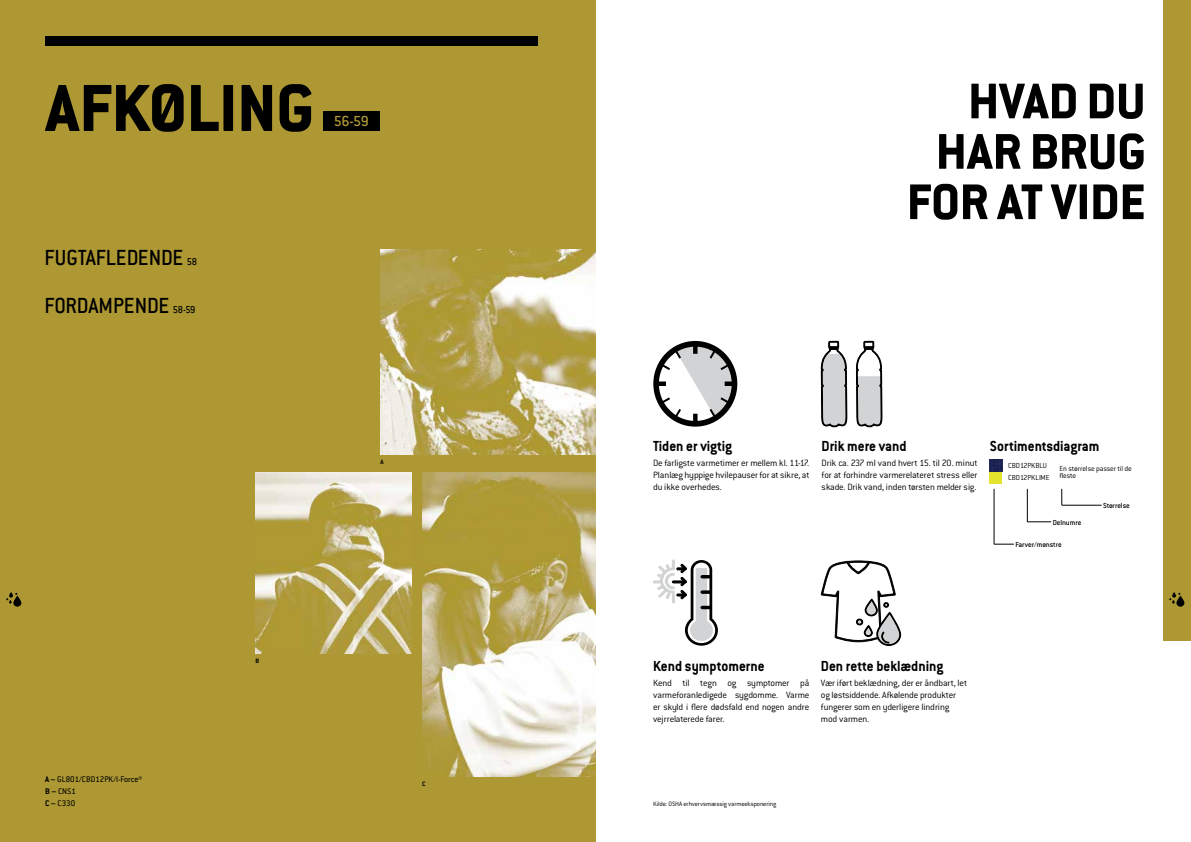
<style>
.page{position:relative;width:1191px;height:842px;background:#fff}
.page>*{position:absolute;margin:0;border:0;box-sizing:border-box;transform-origin:0 0}
.t1{font:800 73px "Conduit ITC Std";color:#000;scale:.94 1}
.t2{font:800 55px/50.4px "Conduit ITC Std";color:#000;text-align:right;scale:.94 1}
.t3{font:500 24px/48px "Conduit ITC Std";color:#000;scale:.94 1}
.t4{font:700 16px "Conduit ITC Std";color:#000;scale:.94 1}
.t5{font:500 16px "Conduit ITC Std";color:#ad9833}
.t6{font:300 10px/12px "Conduit ITC Std";letter-spacing:-.015em;color:#000;text-align:justify}
.t7{font:9px/12px "Conduit ITC Std";color:#000}
.t8{font:300 8px/6.8px "Conduit ITC Std";letter-spacing:-.01em;color:#000}
.t9{font:500 8px "Conduit ITC Std";letter-spacing:-.01em;color:#000}
.t10{font:300 7px "Conduit ITC Std";letter-spacing:-.01em;color:#000}
.t11{font:700 7px "Conduit ITC Std";color:#000}
.s1{font-size:11px}
.s2{font-weight:700}
</style>
<div class="page">
<div style="left:0;top:0;width:595px;height:842px;background:#ad9833"></div>
<div style="left:323px;top:111px;width:57px;height:20px;background:#000"></div>
<div style="left:45px;top:36px;width:493px;height:9px;background:#000"></div>
<svg style="left:653px;top:560px;width:65px;height:86px"></svg>
<hr style="left:1027px;top:489px;width:1px;height:33px;background:#000">
<svg style="left:1027px;top:521px;width:24px;height:1px"></svg>
<hr style="left:993px;top:489px;width:1px;height:55px;background:#000">
<svg style="left:994px;top:544px;width:20px;height:1px"></svg>
<svg style="left:1061px;top:489px;width:1px;height:16px"></svg>
<hr style="left:1061px;top:505px;width:40px;height:1px;background:#000">
<svg style="left:820px;top:340px;width:81px;height:306px"></svg>
<svg style="left:653px;top:341px;width:84px;height:86px"></svg>
<img style="left:380px;top:249px;width:215px;height:206px">
<img style="left:255px;top:473px;width:156px;height:181px">
<img style="left:422px;top:473px;width:173px;height:304px">
<svg style="left:989px;top:460px;width:13px;height:11px"></svg>
<div style="left:989px;top:472px;width:13px;height:11px;background:#e3e42d"></div>
<div style="left:1163px;top:0;width:28px;height:640px;background:#ad9833"></div>
<svg style="left:6px;top:592px;width:15px;height:15px"></svg>
<svg style="left:1169px;top:592px;width:15px;height:15px"></svg>
<h1 class="t1" style="left:45px;top:64px;width:287px">AFKØLING</h1>
<h3 class="t5" style="left:334px;top:111px;width:37px">56-59</h3>
<h2 class="t2" style="left:907px;top:74px;width:255px">HVAD DU<br>HAR BRUG<br>FOR AT VIDE</h2>
<h3 class="t3" style="left:45px;top:232px;width:164px">FUGTAFLEDENDE <span class="s1">58<br></span>FORDAMPENDE <span class="s1">58-59</span></h3>
<p class="t11" style="left:380px;top:457px;width:5px">A</p>
<h3 class="t4" style="left:653px;top:436px;width:85px">Tiden er vigtig</h3>
<h3 class="t4" style="left:821px;top:436px;width:92px">Drik mere vand</h3>
<p class="t6" style="left:653px;top:457px;width:158px">De farligste varmetimer er mellem kl. 11-17.<br>Planlæg hyppige hvilepauser for at sikre, at du ikke overhedes.</p>
<p class="t6" style="left:821px;top:457px;width:157px">Drik ca. 237 ml vand hvert 15. til 20. minut for at forhindre varmerelateret stress eller skade. Drik vand, inden tørsten melder sig.</p>
<h3 class="t4" style="left:989px;top:436px;width:118px">Sortimentsdiagram</h3>
<p class="t8" style="left:1008px;top:462px;width:40px">CBD12PKBLU</p>
<p class="t8" style="left:1008px;top:474px;width:43px">CBD12PKLIME</p>
<p class="t8" style="left:1059px;top:465px;width:74px">En størrelse passer til de fleste</p>
<p class="t9" style="left:1103px;top:500px;width:28px">Størrelse</p>
<p class="t9" style="left:1052px;top:517px;width:30px">Delnumre</p>
<p class="t9" style="left:1015px;top:539px;width:48px">Farver/mønstre</p>
<p class="t11" style="left:255px;top:656px;width:5px">B</p>
<h3 class="t4" style="left:653px;top:656px;width:120px">Kend symptomerne</h3>
<p class="t6" style="left:653px;top:677px;width:158px">Kend til tegn og symptomer på varmeforanledigede sygdomme. Varme er skyld i flere dødsfald end nogen andre vejrrelaterede farer.</p>
<h3 class="t4" style="left:821px;top:656px;width:132px">Den rette beklædning</h3>
<p class="t6" style="left:821px;top:677px;width:148px;text-align:left">Vær iført beklædning, der er åndbart, let og løstsiddende. Afkølende produkter fungerer som en yderligere lindring mod varmen.</p>
<p class="t7" style="left:45px;top:772px;width:99px"><span class="s2">A –</span> GL801/CBD12PK/I-Force®<br><span class="s2">B –</span> CNS1<br><span class="s2">C –</span> C330</p>
<p class="t11" style="left:422px;top:779px;width:5px">C</p>
<p class="t10" style="left:653px;top:800px;width:125px">Kilde: OSHA erhvervsmæssig varmeeksponering</p>
</div>
